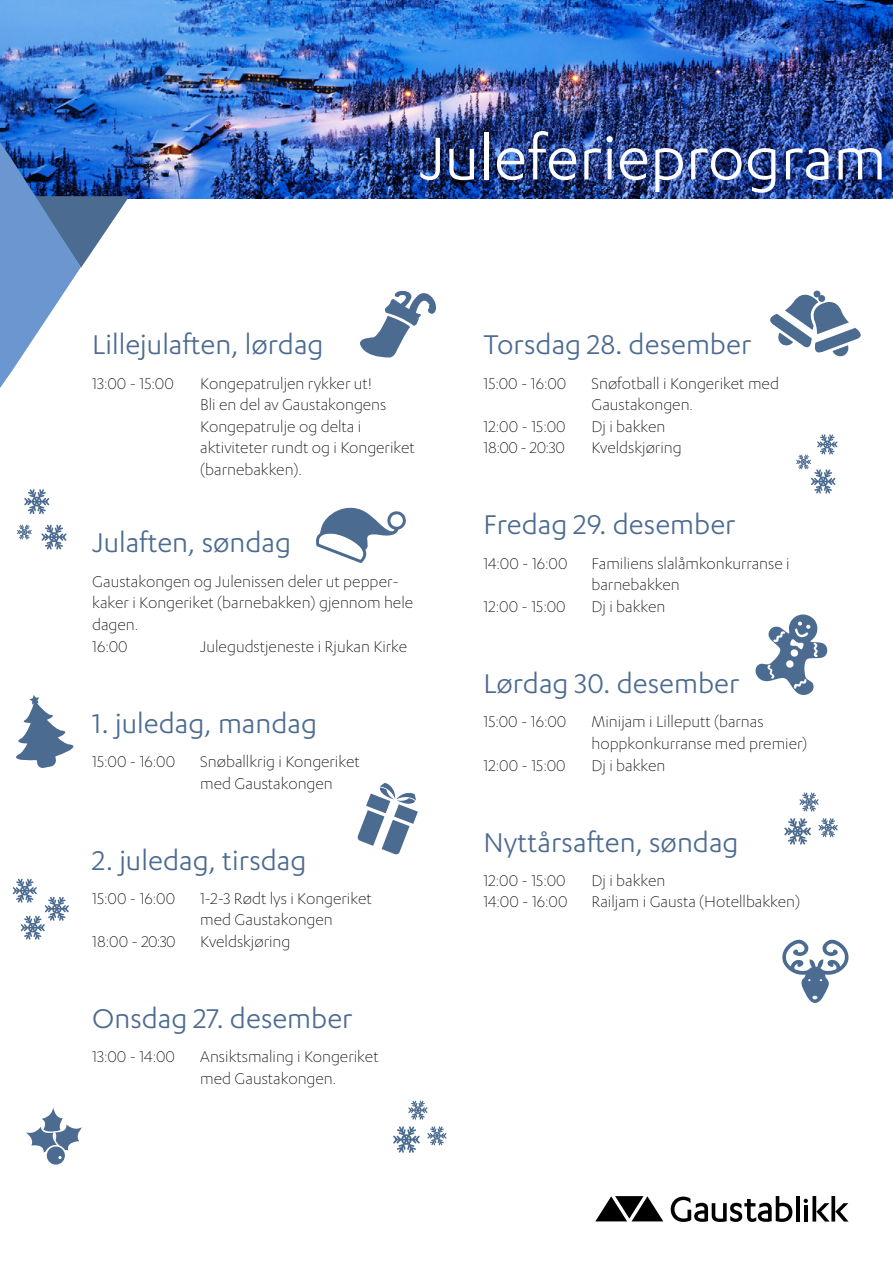
<style>
.page{position:relative;width:893px;height:1263px;background:#fff}
.page>*{position:absolute;margin:0;border:0;box-sizing:border-box;transform-origin:0 0}
.t1{font:70.2px "Karbon";color:#fff}
.t2{font:31.5px "Karbon";color:#4c6b91}
.t3{font:300 18px/21.6px "Karbon";color:#000}
</style>
<div class="page">
<img style="left:0;top:0;width:893px;height:198px">
<svg style="left:0;top:142px;width:129px;height:246px"></svg>
<svg style="left:595px;top:1196px;width:68px;height:25px"></svg>
<hr style="left:796px;top:1196px;width:3px;height:25px;background:#000">
<svg style="left:671px;top:1196px;width:121px;height:26px"></svg>
<svg style="left:804px;top:1196px;width:44px;height:25px"></svg>
<svg style="left:16px;top:695px;width:58px;height:73px"></svg>
<svg style="left:13px;top:879px;width:56px;height:61px"></svg>
<svg style="left:17px;top:525px;width:15px;height:14px"></svg>
<svg style="left:24px;top:489px;width:25px;height:25px"></svg>
<svg style="left:41px;top:525px;width:26px;height:25px"></svg>
<svg style="left:360px;top:291px;width:76px;height:67px"></svg>
<svg style="left:357px;top:783px;width:61px;height:72px"></svg>
<svg style="left:393px;top:1126px;width:27px;height:27px"></svg>
<svg style="left:408px;top:1100px;width:19px;height:20px"></svg>
<svg style="left:427px;top:1126px;width:20px;height:19px"></svg>
<svg style="left:316px;top:507px;width:90px;height:56px"></svg>
<svg style="left:770px;top:290px;width:91px;height:67px"></svg>
<svg style="left:755px;top:614px;width:72px;height:81px"></svg>
<svg style="left:782px;top:939px;width:67px;height:64px"></svg>
<svg style="left:26px;top:1107px;width:57px;height:58px"></svg>
<svg style="left:784px;top:818px;width:27px;height:27px"></svg>
<svg style="left:799px;top:792px;width:20px;height:20px"></svg>
<svg style="left:796px;top:434px;width:41px;height:60px"></svg>
<svg style="left:818px;top:818px;width:20px;height:19px"></svg>
<h1 class="t1" style="left:419px;top:120px;width:469px">Juleferieprogram</h1>
<h2 class="t2" style="left:92px;top:327px;width:233px">Lillejulaften, lørdag</h2>
<p class="t3" style="left:92px;top:372px;width:83px">13:00 - 15:00</p>
<p class="t3" style="left:200px;top:372px;width:216px">Kongepatruljen rykker ut!<br>Bli en del av Gaustakongens<br>Kongepatrulje og delta i aktiviteter rundt og i Kongeriket (barnebakken).</p>
<h2 class="t2" style="left:92px;top:525px;width:200px">Julaften, søndag</h2>
<p class="t3" style="left:92px;top:570px;width:322px">Gaustakongen og Julenissen deler ut pepper&shy;kaker i Kongeriket (barnebakken) gjennom hele dagen.<br>16:00</p>
<p class="t3" style="left:200px;top:635px;width:208px">Julegudstjeneste i Rjukan Kirke</p>
<h2 class="t2" style="left:92px;top:706px;width:226px">1. juledag, mandag</h2>
<p class="t3" style="left:92px;top:750px;width:84px">15:00 - 16:00</p>
<p class="t3" style="left:200px;top:750px;width:161px">Snøballkrig i Kongeriket med Gaustakongen</p>
<h2 class="t2" style="left:92px;top:843px;width:216px">2. juledag, tirsdag</h2>
<p class="t3" style="left:92px;top:887px;width:84px">15:00 - 16:00</p>
<p class="t3" style="left:200px;top:887px;width:173px">1-2-3 Rødt lys i Kongeriket med Gaustakongen</p>
<p class="t3" style="left:92px;top:930px;width:85px">18:00 - 20:30</p>
<p class="t3" style="left:200px;top:930px;width:92px">Kveldskjøring</p>
<h2 class="t2" style="left:92px;top:1001px;width:262px">Onsdag 27. desember</h2>
<p class="t3" style="left:92px;top:1046px;width:84px">13:00 - 14:00</p>
<p class="t3" style="left:200px;top:1046px;width:180px">Ansiktsmaling i Kongeriket med Gaustakongen.</p>
<h2 class="t2" style="left:483px;top:327px;width:269px">Torsdag 28. desember</h2>
<p class="t3" style="left:483px;top:372px;width:84px">15:00 - 16:00</p>
<p class="t3" style="left:591px;top:372px;width:189px">Snøfotball i Kongeriket med<br>Gaustakongen.</p>
<p class="t3" style="left:483px;top:415px;width:84px">12:00 - 15:00</p>
<p class="t3" style="left:591px;top:415px;width:75px">Dj i bakken</p>
<p class="t3" style="left:483px;top:437px;width:83px">18:00 - 20:30</p>
<p class="t3" style="left:591px;top:437px;width:92px">Kveldskjøring</p>
<h2 class="t2" style="left:483px;top:507px;width:254px">Fredag 29. desember</h2>
<p class="t3" style="left:483px;top:552px;width:85px">14:00 - 16:00</p>
<p class="t3" style="left:591px;top:552px;width:200px">Familiens slalåmkonkurranse i barnebakken</p>
<p class="t3" style="left:483px;top:595px;width:84px">12:00 - 15:00</p>
<p class="t3" style="left:591px;top:595px;width:75px">Dj i bakken</p>
<h2 class="t2" style="left:483px;top:666px;width:257px">Lørdag 30. desember</h2>
<p class="t3" style="left:483px;top:710px;width:84px">15:00 - 16:00</p>
<p class="t3" style="left:591px;top:710px;width:217px">Minijam i Lilleputt (barnas hoppkonkurranse med premier)</p>
<p class="t3" style="left:483px;top:754px;width:84px">12:00 - 15:00</p>
<p class="t3" style="left:591px;top:754px;width:75px">Dj i bakken</p>
<h2 class="t2" style="left:483px;top:825px;width:257px">Nyttårsaften, søndag</h2>
<p class="t3" style="left:483px;top:869px;width:84px">12:00 - 15:00</p>
<p class="t3" style="left:591px;top:869px;width:75px">Dj i bakken</p>
<p class="t3" style="left:483px;top:891px;width:85px">14:00 - 16:00</p>
<p class="t3" style="left:591px;top:891px;width:210px">Railjam i Gausta (Hotellbakken)</p>
</div>
